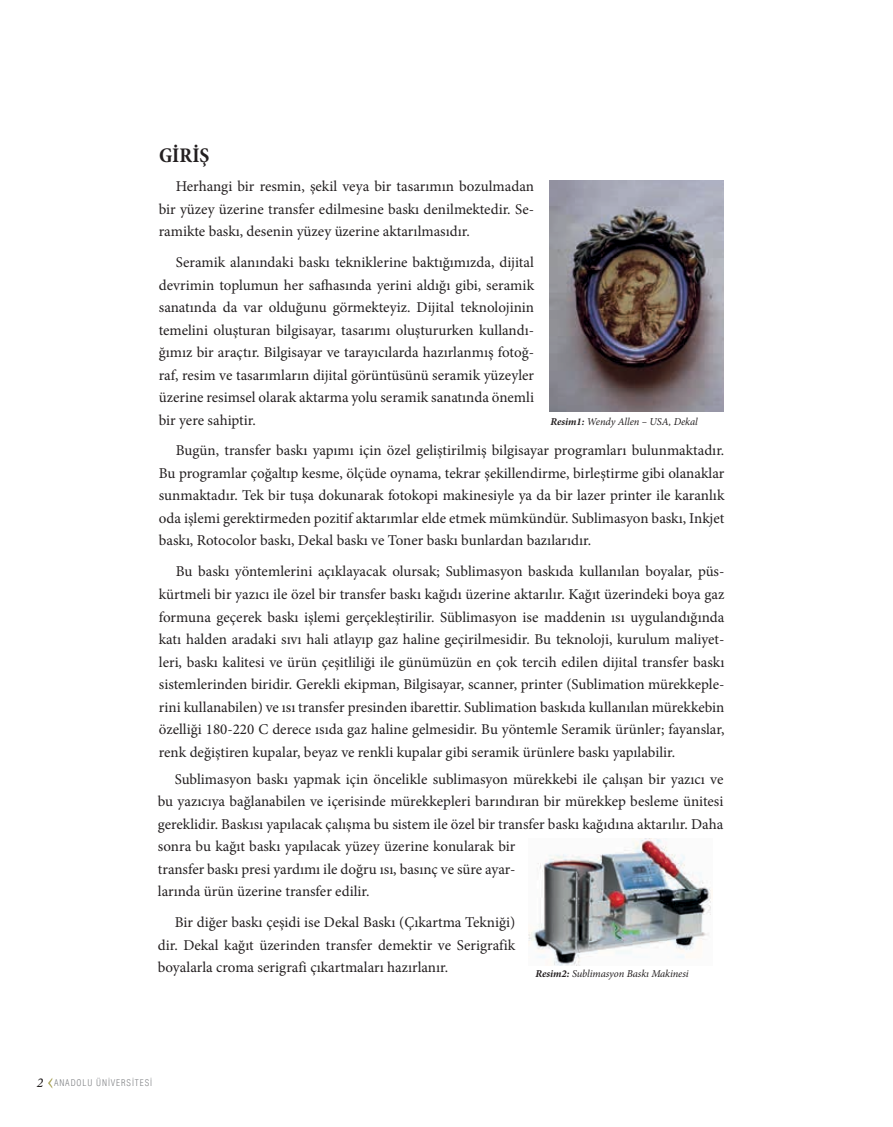
<style>
.page{position:relative;width:893px;height:1127px;background:#fff}
.page>*{position:absolute;margin:0;border:0;box-sizing:border-box;transform-origin:0 0}
.t1{font:700 condensed 21px "Minion Pro";color:#231f20}
.t2{font:15px/22.5px "Minion Pro";color:#231f20;text-align:justify}
.t3{font:italic 10.5px "Minion Pro";letter-spacing:-.01em;color:#231f20}
.t4{font:300 condensed 9px "Helvetica";letter-spacing:.1em;color:#808285}
.s1{font-weight:700}
.s2{font-family:"Minion Pro";font-weight:500;font-style:italic;font-stretch:normal;font-size:13.5px;color:#231f20}
</style>
<div class="page">
<svg style="left:48px;top:1078px;width:4px;height:10px"></svg>
<img style="left:549px;top:180px;width:174px;height:231px">
<img style="left:529px;top:839px;width:183px;height:126px">
<p class="t1" style="left:159px;top:140px;width:52px">GİRİŞ</p>
<p class="t2" style="left:159px;top:175px;width:377px;text-indent:17px">Herhangi bir resmin, şekil veya bir tasarımın bozulmadan bir yüzey üzerine transfer edilmesine baskı denilmektedir. Se&shy;ramikte baskı, desenin yüzey üzerine aktarılmasıdır.</p>
<p class="t2" style="left:159px;top:251px;width:377px;text-indent:17px">Seramik alanındaki baskı tekniklerine baktığımızda, dijital devrimin toplumun her safhasında yerini aldığı gibi, seramik sanatında da var olduğunu görmekteyiz. Dijital teknolojinin temelini oluşturan bilgisayar, tasarımı oluştururken kullandı&shy;ğımız bir araçtır. Bilgisayar ve tarayıcılarda hazırlanmış fotoğ&shy;raf, resim ve tasarımların dijital görüntüsünü seramik yüzeyler üzerine resimsel olarak aktarma yolu seramik sanatında önemli bir yere sahiptir.</p>
<p class="t2" style="left:159px;top:439px;width:567px;text-indent:17px">Bugün, transfer baskı yapımı için özel geliştirilmiş bilgisayar programları bulunmaktadır.<br>Bu programlar çoğaltıp kesme, ölçüde oynama, tekrar şekillendirme, birleştirme gibi olanaklar sunmaktadır. Tek bir tuşa dokunarak fotokopi makinesiyle ya da bir lazer printer ile karanlık oda işlemi gerektirmeden pozitif aktarımlar elde etmek mümkündür. Sublimasyon baskı, Inkjet baskı, Rotocolor baskı, Dekal baskı ve Toner baskı bunlardan bazılarıdır.</p>
<p class="t2" style="left:159px;top:560px;width:567px;text-indent:17px">Bu baskı yöntemlerini açıklayacak olursak; Sublimasyon baskıda kullanılan boyalar, püs&shy;kürtmeli bir yazıcı ile özel bir transfer baskı kağıdı üzerine aktarılır. Kağıt üzerindeki boya gaz formuna geçerek baskı işlemi gerçekleştirilir. Süblimasyon ise maddenin ısı uygulandığında katı halden aradaki sıvı hali atlayıp gaz haline geçirilmesidir. Bu teknoloji, kurulum maliyet&shy;leri, baskı kalitesi ve ürün çeşitliliği ile günümüzün en çok tercih edilen dijital transfer baskı sistemlerinden biridir. Gerekli ekipman, Bilgisayar, scanner, printer (Sublimation mürekkeple&shy;rini kullanabilen) ve ısı transfer presinden ibarettir. Sublimation baskıda kullanılan mürekkebin özelliği 180-220 C derece ısıda gaz haline gelmesidir. Bu yöntemle Seramik ürünler; fayanslar, renk değiştiren kupalar, beyaz ve renkli kupalar gibi seramik ürünlere baskı yapılabilir.</p>
<p class="t3" style="left:550px;top:414px;width:149px"><span class="s1">Resim1:</span> Wendy Allen – USA, Dekal</p>
<p class="t2" style="left:158px;top:768px;width:567px;text-align:left;text-indent:17px">Sublimasyon baskı yapmak için öncelikle sublimasyon mürekkebi ile çalışan bir yazıcı ve bu yazıcıya bağlanabilen ve içerisinde mürekkepleri barındıran bir mürekkep besleme ünitesi gereklidir. Baskısı yapılacak çalışma bu sistem ile özel bir transfer baskı kağıdına aktarılır. Daha sonra bu kağıt baskı yapılacak yüzey üzerine konularak bir<br>transfer baskı presi yardımı ile doğru ısı, basınç ve süre ayar-<br>larında ürün üzerine transfer edilir.</p>
<p class="t2" style="left:158px;top:911px;width:359px;text-indent:17px">Bir diğer baskı çeşidi ise Dekal Baskı (Çıkartma Tekniği) dir. Dekal kağıt üzerinden transfer demektir ve Serigrafik boyalarla croma serigrafi çıkartmaları hazırlanır.</p>
<p class="t3" style="left:535px;top:966px;width:155px"><span class="s1">Resim2:</span> Sublimasyon Baskı Makinesi</p>
<p class="t4" style="left:37px;top:1078px;width:117px"><span class="s2">2</span> ANADOLU ÜNİVERSİTESİ</p>
</div>
